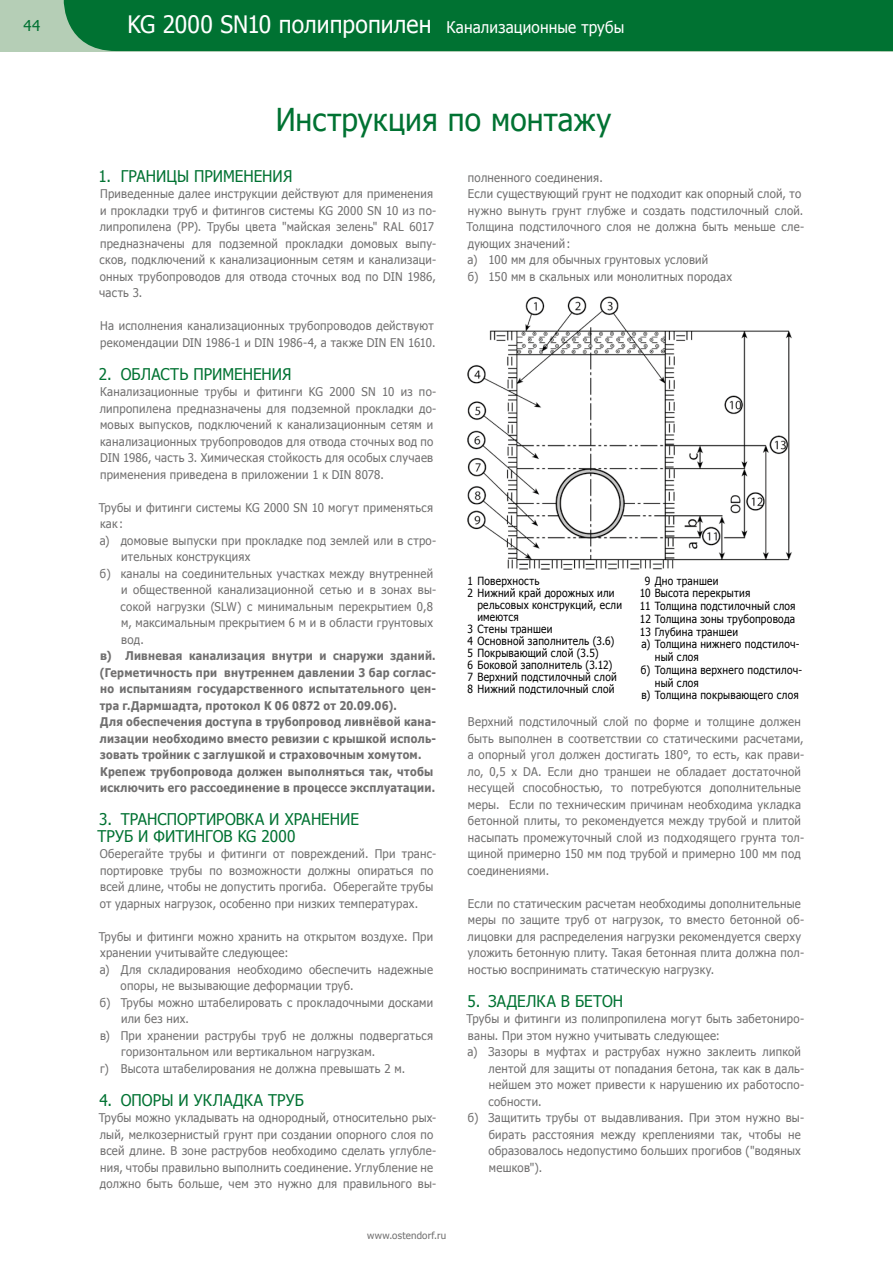
<style>
.page{position:relative;width:893px;height:1263px;background:#fff}
.page>*{position:absolute;margin:0;border:0;box-sizing:border-box;transform-origin:0 0}
.t1{font:31.5px "Tahoma";letter-spacing:.005em;color:#007232;scale:.95 1}
.t2{font:24px "Tahoma";letter-spacing:.005em;color:#fff;scale:.95 1}
.t3{font:16.2px/16.5px "Tahoma";color:#007232;scale:.95 1}
.t4{font:16.05px "Tahoma";letter-spacing:.005em;color:#007232;scale:.95 1}
.t5{font:15px "Tahoma";color:#007232}
.t6{font:12px/16.5px "Tahoma";letter-spacing:.025em;color:#706f6f;scale:.95 1}
.t7{font:700 12px/16.5px "Tahoma";letter-spacing:.025em;color:#706f6f;scale:.95 1}
.t8{font:11.25px "Tahoma";letter-spacing:.025em;color:#000;scale:.9 1}
.t9{font:9.75px "Tahoma";letter-spacing:.02em;color:#706f6f}
.s1{font-size:16.05px}
</style>
<div class="page">
<img style="left:468px;top:296px;width:324px;height:274px">
<div style="left:0;top:0;width:893px;height:51px;background:#b5ceb6"></div>
<div style="left:64px;top:0;width:829px;height:51px;background:#007232"></div>
<p class="t5" style="left:24px;top:16px;width:18px">44</p>
<h2 class="t2" style="left:128px;top:8px;width:524px">KG 2000 SN10 полипропилен <span class="s1">Канализационные трубы</span></h2>
<h1 class="t1" style="left:276px;top:98px;width:355px">Инструкция по монтажу</h1>
<h3 class="t3" style="left:98px;top:167px;width:206px">1. ГРАНИЦЫ ПРИМЕНЕНИЯ</h3>
<p class="t6" style="left:99px;top:185px;width:356px">Приведенные далее инструкции действуют для применения и прокладки труб и фитингов системы KG 2000 SN 10 из по&shy;липропилена (РР). Трубы цвета "майская зелень" RAL 6017 предназначены для подземной прокладки домовых выпу&shy;сков, подключений к канализационным сетям и канализаци&shy;онных трубопроводов для отвода сточных вод по DIN 1986, часть 3.</p>
<p class="t6" style="left:100px;top:317px;width:355px">На исполнения канализационных трубопроводов действуют рекомендации DIN 1986-1 и DIN 1986-4, а также DIN EN 1610.</p>
<h3 class="t3" style="left:99px;top:365px;width:204px">2. ОБЛАСТЬ ПРИМЕНЕНИЯ</h3>
<p class="t6" style="left:100px;top:383px;width:356px">Канализационные трубы и фитинги KG 2000 SN 10 из по&shy;липропилена предназначены для подземной прокладки до&shy;мовых выпусков, подключений к канализационным сетям и канализационных трубопроводов для отвода сточных вод по DIN 1986, часть 3. Химическая стойкость для особых случаев применения приведена в приложении 1 к DIN 8078.</p>
<p class="t6" style="left:99px;top:499px;width:354px">Трубы и фитинги системы KG 2000 SN 10 могут применяться</p>
<p class="t6" style="left:100px;top:515px;width:26px">как :</p>
<p class="t6" style="left:100px;top:532px;width:356px">а) домовые выпуски при прокладке под землей или в стро-</p>
<p class="t6" style="left:121px;top:548px;width:138px">ительных конструкциях</p>
<p class="t6" style="left:100px;top:565px;width:352px">б) каналы на соединительных участках между внутренней</p>
<p class="t6" style="left:121px;top:581px;width:333px">и общественной канализационной сетью и в зонах вы-</p>
<p class="t6" style="left:121px;top:598px;width:330px">сокой нагрузки (SLW) с минимальным перекрытием 0,8</p>
<p class="t6" style="left:121px;top:614px;width:330px">м, максимальным прекрытием 6 м и в области грунтовых</p>
<p class="t6" style="left:121px;top:631px;width:25px">вод.</p>
<p class="t7" style="left:100px;top:647px;width:356px">в) Ливневая канализация внутри и снаружи зданий. (Герметичность при внутреннем давлении 3 бар соглас&shy;но испытаниям государственного испытательного цен&shy;тра г.Дармшадта, протокол K 06 0872 от 20.09.06).<br>Для обеспечения доступа в трубопровод ливнёвой кана&shy;лизации необходимо вместо ревизии с крышкой исполь&shy;зовать тройник с заглушкой и страховочным хомутом.<br>Крепеж трубопровода должен выполняться так, чтобы исключить его рассоединение в процессе эксплуатации.</p>
<h3 class="t3" style="left:98px;top:810px;width:277px">3. ТРАНСПОРТИРОВКА И ХРАНЕНИЕ<br>ТРУБ И ФИТИНГОВ KG 2000</h3>
<p class="t6" style="left:100px;top:845px;width:356px">Оберегайте трубы и фитинги от повреждений. При транс&shy;портировке трубы по возможности должны опираться по всей длине, чтобы не допустить прогиба. Оберегайте трубы от ударных нагрузок, особенно при низких температурах.</p>
<p class="t6" style="left:99px;top:928px;width:354px">Трубы и фитинги можно хранить на открытом воздухе. При</p>
<p class="t6" style="left:100px;top:944px;width:200px">хранении учитывайте следующее:</p>
<p class="t6" style="left:100px;top:961px;width:352px">а) Для складирования необходимо обеспечить надежные</p>
<p class="t6" style="left:121px;top:977px;width:247px">опоры, не вызывающие деформации труб.</p>
<p class="t6" style="left:100px;top:994px;width:352px">б) Трубы можно штабелировать с прокладочными досками</p>
<p class="t6" style="left:121px;top:1010px;width:73px">или без них.</p>
<p class="t6" style="left:100px;top:1027px;width:352px">в) При хранении раструбы труб не должны подвергаться</p>
<p class="t6" style="left:121px;top:1043px;width:269px">горизонтальном или вертикальном нагрузкам.</p>
<p class="t6" style="left:100px;top:1060px;width:323px">г) Высота штабелирования не должна превышать 2 м.</p>
<h3 class="t3" style="left:99px;top:1091px;width:217px">4. ОПОРЫ И УКЛАДКА ТРУБ</h3>
<p class="t6" style="left:99px;top:1109px;width:357px">Трубы можно укладывать на однородный, относительно рых&shy;лый, мелкозернистый грунт при создании опорного слоя по всей длине. В зоне раструбов необходимо сделать углубле&shy;ния, чтобы правильно выполнить соединение. Углубление не должно быть больше, чем это нужно для правильного вы-</p>
<p class="t9" style="left:367px;top:1228px;width:81px">www.ostendorf.ru</p>
<p class="t6" style="left:466px;top:169px;width:357px">полненного соединения.<br>Если существующий грунт не подходит как опорный слой, то нужно вынуть грунт глубже и создать подстилочный слой.<br>Толщина подстилочного слоя не должна быть меньше сле&shy;дующих значений :<br>а) 100 мм для обычных грунтовых условий<br>б) 150 мм в скальных или монолитных породах</p>
<p class="t8" style="left:467px;top:573px;width:82px">1 Поверхность</p>
<p class="t8" style="left:467px;top:585px;width:165px">2 Нижний край дорожных или</p>
<p class="t8" style="left:477px;top:597px;width:162px">рельсовых конструкций, если</p>
<p class="t8" style="left:477px;top:609px;width:48px">имеются</p>
<p class="t8" style="left:467px;top:621px;width:96px">3 Стены траншеи</p>
<p class="t8" style="left:467px;top:633px;width:165px">4 Основной заполнитель (3.6)</p>
<p class="t8" style="left:467px;top:645px;width:148px">5 Покрывающий слой (3.5)</p>
<p class="t8" style="left:467px;top:657px;width:163px">6 Боковой заполнитель (3.12)</p>
<p class="t8" style="left:467px;top:669px;width:168px">7 Верхний подстилочный слой</p>
<p class="t8" style="left:467px;top:681px;width:165px">8 Нижний подстилочный слой</p>
<p class="t8" style="left:645px;top:573px;width:83px">9 Дно траншеи</p>
<p class="t8" style="left:640px;top:586px;width:124px">10 Высота перекрытия</p>
<p class="t8" style="left:640px;top:598px;width:174px">11 Толщина подстилочный слоя</p>
<p class="t8" style="left:640px;top:611px;width:174px">12 Толщина зоны трубопровода</p>
<p class="t8" style="left:640px;top:624px;width:111px">13 Глубина траншеи</p>
<p class="t8" style="left:642px;top:637px;width:177px">а) Толщина нижнего подстилоч-</p>
<p class="t8" style="left:655px;top:649px;width:51px">ный слоя</p>
<p class="t8" style="left:641px;top:662px;width:181px">б) Толщина верхнего подстилоч-</p>
<p class="t8" style="left:655px;top:675px;width:51px">ный слоя</p>
<p class="t8" style="left:642px;top:688px;width:176px">в) Толщина покрывающего слоя</p>
<p class="t6" style="left:467px;top:713px;width:356px">Верхний подстилочный слой по форме и толщине должен быть выполнен в соответствии со статическими расчетами, а опорный угол должен достигать 180°, то есть, как прави&shy;ло, 0,5 x DA. Если дно траншеи не обладает достаточной несущей способностью, то потребуются дополнительные меры. Если по техническим причинам необходима укладка бетонной плиты, то рекомендуется между трубой и плитой насыпать промежуточный слой из подходящего грунта тол&shy;щиной примерно 150 мм под трубой и примерно 100 мм под соединениями.</p>
<p class="t6" style="left:468px;top:895px;width:356px">Если по статическим расчетам необходимы дополнительные меры по защите труб от нагрузок, то вместо бетонной об&shy;лицовки для распределения нагрузки рекомендуется сверху уложить бетонную плиту. Такая бетонная плита должна пол&shy;ностью воспринимать статическую нагрузку.</p>
<h3 class="t4" style="left:468px;top:990px;width:165px">5. ЗАДЕЛКА В БЕТОН</h3>
<p class="t6" style="left:466px;top:1010px;width:357px">Трубы и фитинги из полипропилена могут быть забетониро-</p>
<p class="t6" style="left:468px;top:1027px;width:267px">ваны. При этом нужно учитывать следующее:</p>
<p class="t6" style="left:468px;top:1043px;width:352px">а) Зазоры в муфтах и раструбах нужно заклеить липкой</p>
<p class="t6" style="left:489px;top:1060px;width:334px">лентой для защиты от попадания бетона, так как в даль-</p>
<p class="t6" style="left:489px;top:1076px;width:333px">нейшем это может привести к нарушению их работоспо-</p>
<p class="t6" style="left:488px;top:1093px;width:57px">собности.</p>
<p class="t6" style="left:468px;top:1109px;width:356px">б) Защитить трубы от выдавливания. При этом нужно вы-</p>
<p class="t6" style="left:489px;top:1126px;width:330px">бирать расстояния между креплениями так, чтобы не</p>
<p class="t6" style="left:488px;top:1142px;width:330px">образовалось недопустимо больших прогибов ("водяных</p>
<p class="t6" style="left:489px;top:1159px;width:58px">мешков").</p>
</div>
